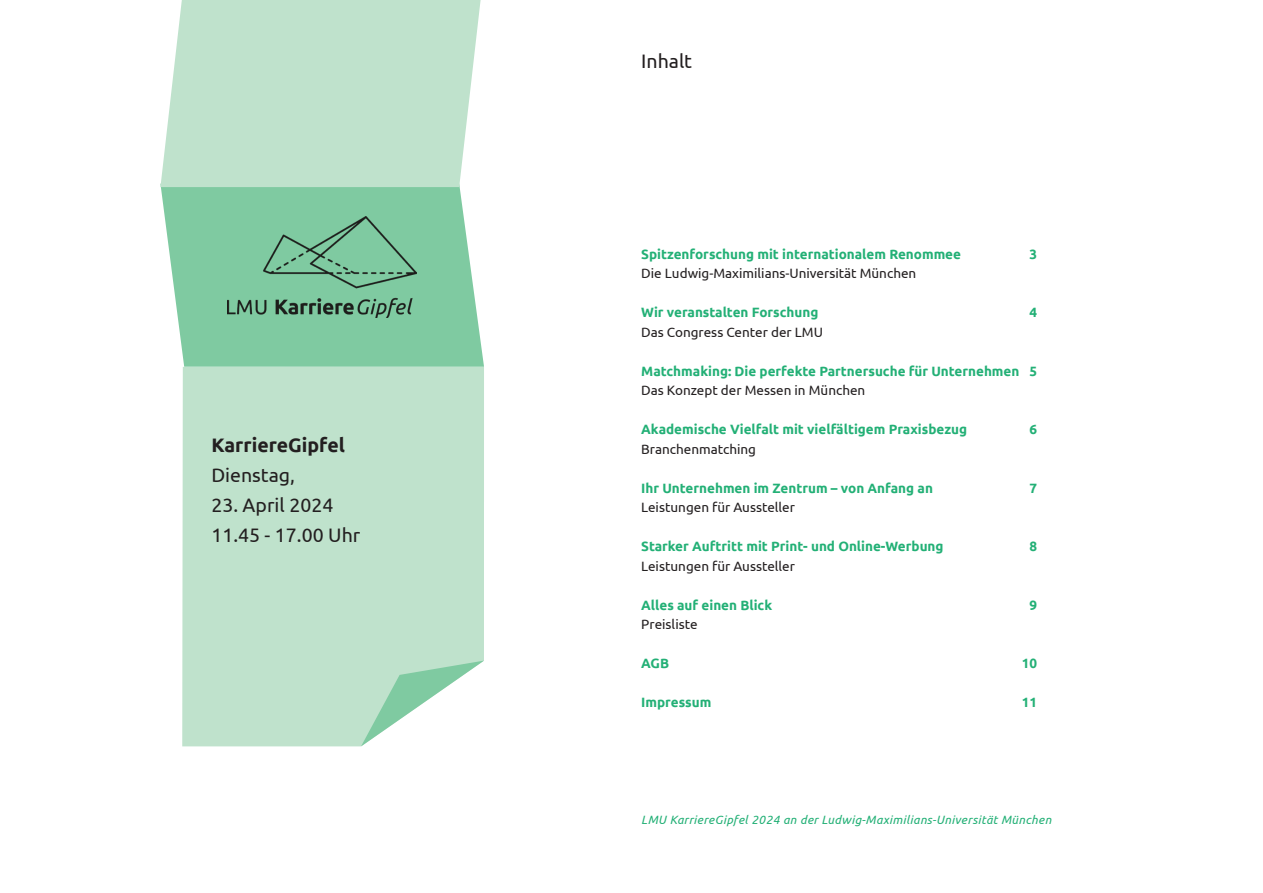
<style>
.page{position:relative;width:1263px;height:893px;background:#fff}
.page>*{position:absolute;margin:0;border:0;box-sizing:border-box;transform-origin:0 0}
._02_Headline_light_s{font:19.5px/30px "Ubuntu";color:#231f20}
._02_Headline_light_s-2{font:700 19.5px "Ubuntu";color:#231f20}
.t1{font:700 13.5px "Ubuntu";color:#23b076}
.t2{font:13.5px "Ubuntu";color:#231f20}
._05_Fließtext{font:italic 12px "Ubuntu";letter-spacing:.03em;color:#23b076}
</style>
<div class="page">
<div style="left:182px;top:367px;width:302px;height:379px;background:#bfe2cc"></div>
<svg style="left:361px;top:661px;width:123px;height:85px"></svg>
<svg style="left:160px;top:187px;width:324px;height:180px;background:#8ed0ac"></svg>
<svg style="left:160px;top:0;width:321px;height:187px;background:#c3e4cf"></svg>
<img style="left:227px;top:217px;width:189px;height:101px">
<p class="_02_Headline_light_s-2" style="left:211px;top:434px;width:135px">KarriereGipfel</p>
<p class="_02_Headline_light_s" style="left:211px;top:460px;width:85px">Dienstag,</p>
<p class="_02_Headline_light_s" style="left:211px;top:490px;width:150px">23. April 2024<br>11.45 - 17.00 Uhr</p>
<p class="_02_Headline_light_s" style="left:641px;top:46px;width:52px">Inhalt</p>
<p class="t1" style="left:641px;top:246px;width:321px">Spitzenforschung mit internationalem Renommee</p>
<p class="t1" style="left:1029px;top:246px;width:9px">3</p>
<p class="t2" style="left:641px;top:265px;width:277px">Die Ludwig-Maximilians-Universität München</p>
<p class="t1" style="left:641px;top:304px;width:179px">Wir veranstalten Forschung</p>
<p class="t1" style="left:1029px;top:304px;width:9px">4</p>
<p class="t2" style="left:641px;top:324px;width:183px">Das Congress Center der LMU</p>
<p class="t1" style="left:641px;top:363px;width:397px">Matchmaking: Die perfekte Partnersuche für Unternehmen 5</p>
<p class="t2" style="left:641px;top:382px;width:226px">Das Konzept der Messen in München</p>
<p class="t1" style="left:641px;top:421px;width:327px">Akademische Vielfalt mit vielfältigem Praxisbezug</p>
<p class="t1" style="left:1029px;top:421px;width:9px">6</p>
<p class="t2" style="left:641px;top:441px;width:116px">Branchenmatching</p>
<p class="t1" style="left:641px;top:480px;width:293px">Ihr Unternehmen im Zentrum – von Anfang an</p>
<p class="t1" style="left:1029px;top:480px;width:9px">7</p>
<p class="t2" style="left:641px;top:499px;width:155px">Leistungen für Aussteller</p>
<p class="t1" style="left:641px;top:538px;width:304px">Starker Auftritt mit Print- und Online-Werbung</p>
<p class="t1" style="left:1029px;top:538px;width:9px">8</p>
<p class="t2" style="left:641px;top:558px;width:155px">Leistungen für Aussteller</p>
<p class="t1" style="left:641px;top:597px;width:132px">Alles auf einen Blick</p>
<p class="t1" style="left:1029px;top:597px;width:9px">9</p>
<p class="t2" style="left:641px;top:616px;width:58px">Preisliste</p>
<p class="t1" style="left:641px;top:655px;width:29px">AGB</p>
<p class="t1" style="left:1022px;top:655px;width:17px">10</p>
<p class="t1" style="left:641px;top:694px;width:72px">Impressum</p>
<p class="t1" style="left:1022px;top:694px;width:17px">11</p>
<p class="_05_Fließtext" style="left:641px;top:813px;width:412px">LMU KarriereGipfel 2024 an der Ludwig-Maximilians-Universität München</p>
</div>
